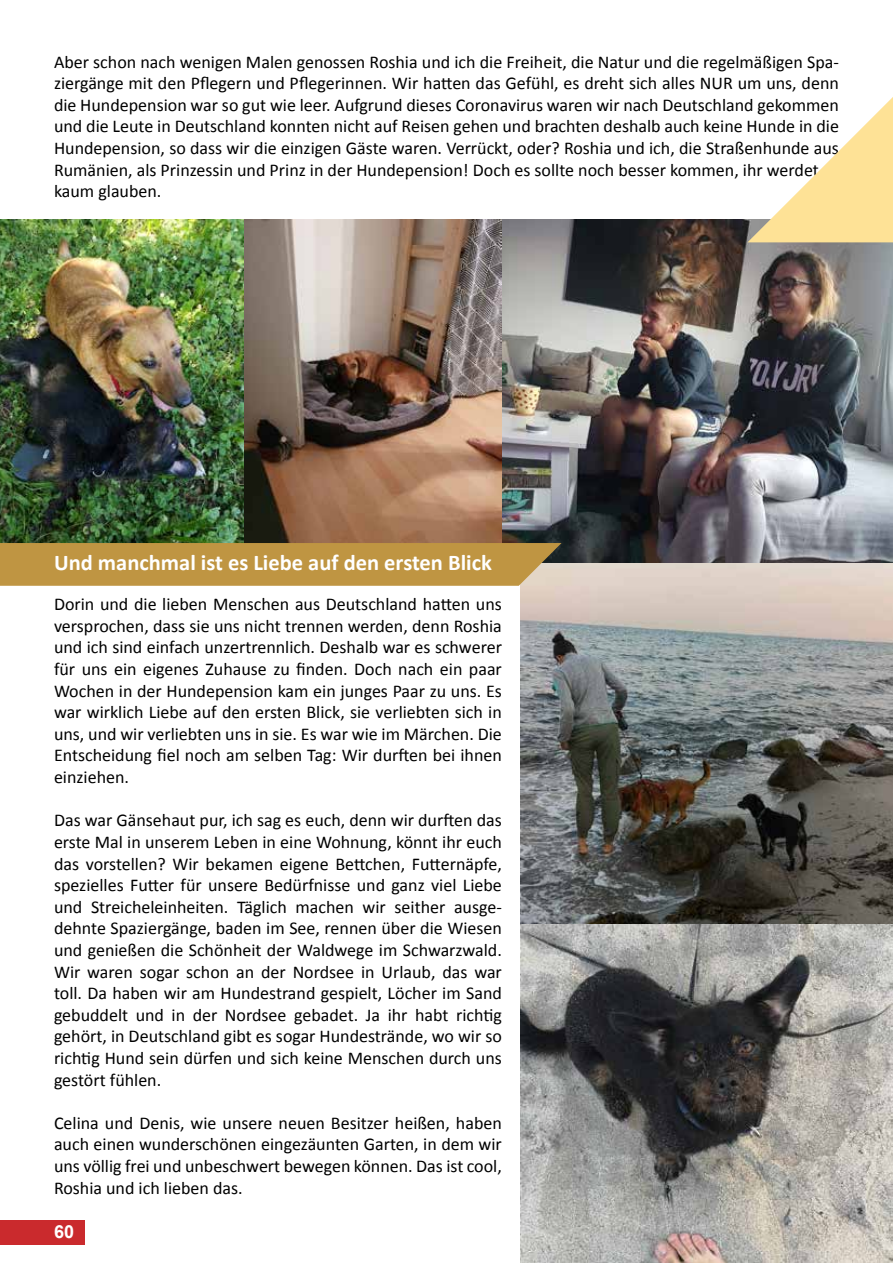
<style>
.page{position:relative;width:893px;height:1263px;background:#fff}
.page>*{position:absolute;margin:0;border:0;box-sizing:border-box;transform-origin:0 0}
.t1{font:700 22.5px "Calibri";color:#fff}
.t2{font:18px/21.6px "Calibri";color:#000;text-align:justify}
.t3{font:700 18px "Arial";color:#fff}
</style>
<div class="page">
<div style="left:0;top:1220px;width:84px;height:25px;background:#ca2a2d"></div>
<img style="left:521px;top:562px;width:372px;height:701px">
<img style="left:0;top:219px;width:893px;height:343px">
<div style="left:0;top:543px;width:561px;height:43px;background:#bf9542"></div>
<svg style="left:747px;top:97px;width:146px;height:145px"></svg>
<p class="t2" style="left:54px;top:50px;width:786px">Aber schon nach wenigen Malen genossen Roshia und ich die Freiheit, die Natur und die regelmäßigen Spa&shy;ziergänge mit den Pflegern und Pflegerinnen. Wir hatten das Gefühl, es dreht sich alles NUR um uns, denn die Hundepension war so gut wie leer. Aufgrund dieses Coronavirus waren wir nach Deutschland gekommen und die Leute in Deutschland konnten nicht auf Reisen gehen und brachten deshalb auch keine Hunde in die Hundepension, so dass wir die einzigen Gäste waren. Verrückt, oder? Roshia und ich, die Straßenhunde aus Rumänien, als Prinzessin und Prinz in der Hundepension! Doch es sollte noch besser kommen, ihr werdet es kaum glauben.</p>
<p class="t1" style="left:54px;top:546px;width:439px">Und manchmal ist es Liebe auf den ersten Blick</p>
<p class="t2" style="left:54px;top:593px;width:449px">Dorin und die lieben Menschen aus Deutschland hatten uns versprochen, dass sie uns nicht trennen werden, denn Roshia und ich sind einfach unzertrennlich. Deshalb war es schwerer für uns ein eigenes Zuhause zu finden. Doch nach ein paar Wochen in der Hundepension kam ein junges Paar zu uns. Es war wirklich Liebe auf den ersten Blick, sie verliebten sich in uns, und wir verliebten uns in sie. Es war wie im Märchen. Die Entscheidung fiel noch am selben Tag: Wir durften bei ihnen einziehen.</p>
<p class="t2" style="left:54px;top:809px;width:449px">Das war Gänsehaut pur, ich sag es euch, denn wir durften das erste Mal in unserem Leben in eine Wohnung, könnt ihr euch das vorstellen? Wir bekamen eigene Bettchen, Futternäpfe, spezielles Futter für unsere Bedürfnisse und ganz viel Liebe und Streicheleinheiten. Täglich machen wir seither ausge&shy;dehnte Spaziergänge, baden im See, rennen über die Wiesen und genießen die Schönheit der Waldwege im Schwarzwald.<br>Wir waren sogar schon an der Nordsee in Urlaub, das war toll. Da haben wir am Hundestrand gespielt, Löcher im Sand gebuddelt und in der Nordsee gebadet. Ja ihr habt richtig gehört, in Deutschland gibt es sogar Hundestrände, wo wir so richtig Hund sein dürfen und sich keine Menschen durch uns gestört fühlen.</p>
<p class="t2" style="left:54px;top:1111px;width:449px">Celina und Denis, wie unsere neuen Besitzer heißen, haben auch einen wunderschönen eingezäunten Garten, in dem wir uns völlig frei und unbeschwert bewegen können. Das ist cool, Roshia und ich lieben das.</p>
<p class="t3" style="left:54px;top:1219px;width:22px">60</p>
</div>
